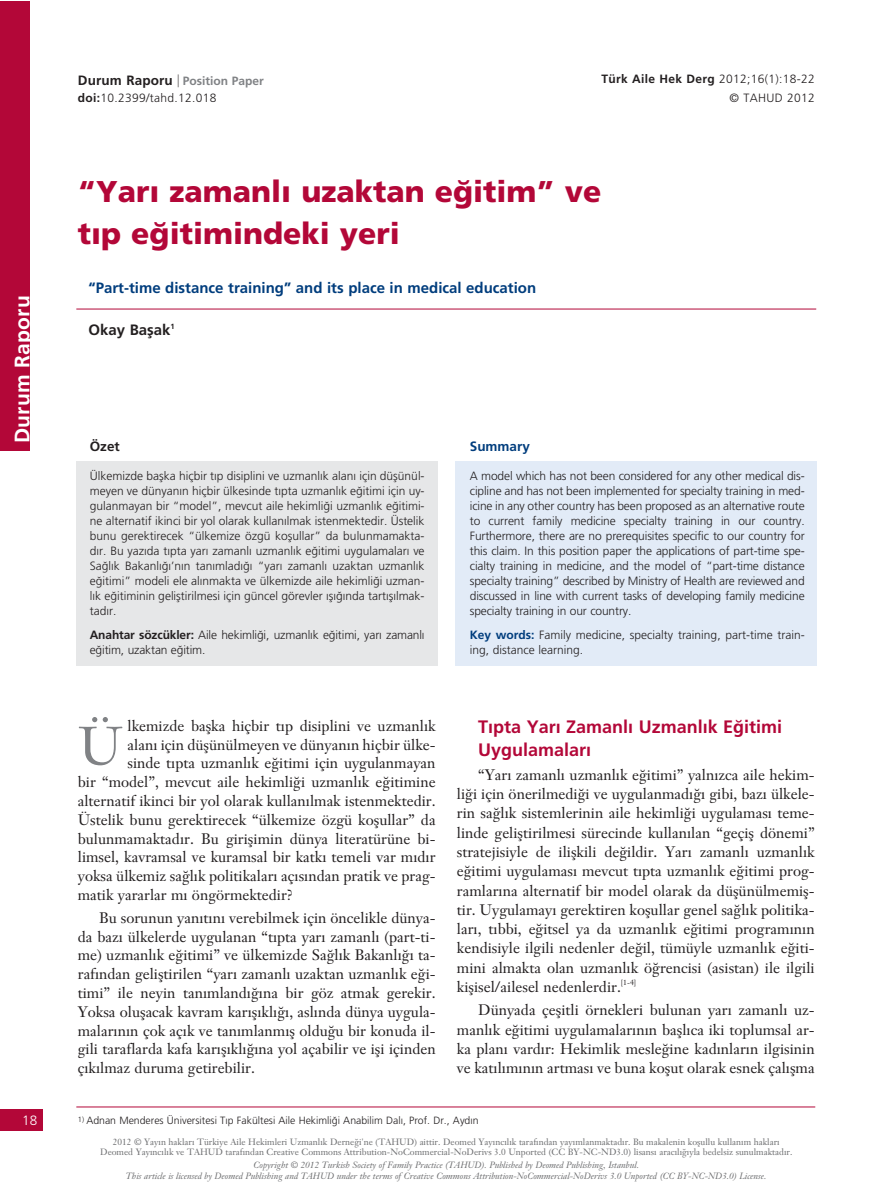
<style>
.page{position:relative;width:893px;height:1191px;background:#fff}
.page>*{position:absolute;margin:0;border:0;box-sizing:border-box;transform-origin:0 0}
.t1{font:53.25px "Janson Text";color:#808285}
.t2{font:900 30px/42.3px "Frutiger";color:#b30738}
.t3{font:700 21px "Frutiger";letter-spacing:.01em;color:#fff}
.t4{font:700 18px/23.5px "Frutiger";color:#b30738}
.t5{font:15px/19.2px "Janson Text";color:#231f20;text-align:justify}
.t6{font:700 15px "Frutiger";color:#003d7d}
.t7{font:700 15px "Frutiger";color:#231f20}
.t8{font:700 13.5px "Frutiger";color:#003d7d}
.t9{font:700 13.5px "Frutiger";color:#231f20}
.t10{font:300 13.5px "Frutiger";color:#fff}
.t11{font:300 12px/15px "Frutiger";color:#231f20;text-align:justify}
.t12{font:300 12px/16.6px "Frutiger";letter-spacing:.03em;color:#231f20}
.t13{font:300 10.5px "Frutiger";color:#231f20}
.t14{font:9px/10.5px "Janson Text";color:#6d6e70;text-align:center}
.t15{font:italic 9px/10.5px "Janson Text";color:#6d6e70;text-align:center}
.t16{font:7.5px "Janson Text";color:#231f20}
.s1{font-weight:700;font-size:13.5px}
.s2{font-weight:700;color:#808285}
.s3{font-weight:700}
.s4{font-weight:700;color:#003d7d}
</style>
<div class="page">
<div style="left:0;top:1109px;width:42px;height:22px;background:#b30738"></div>
<div style="left:0;top:1px;width:30px;height:450px;background:#b30738"></div>
<hr style="left:76px;top:309px;width:740px;height:1px;background:#b30738">
<div style="left:455px;top:461px;width:361px;height:205px;background:#e2ebf7"></div>
<div style="left:76px;top:461px;width:362px;height:205px;background:#e6e7e8"></div>
<hr style="left:76px;top:1106px;width:739px;height:1px;background:#b30738">
<h3 class="t3" style="left:14px;top:443px;width:149px;rotate:-90deg">Durum Raporu</h3>
<p class="t12" style="left:78px;top:74px;width:188px"><span class="s1">Durum Raporu</span> <span class="s2">Position Paper </span><span class="s3">doi:</span>10.2399/tahd.12.018</p>
<p class="t12" style="left:601px;top:70px;width:215px;line-height:19px;text-align:right"><span class="s3">Türk Aile Hek Derg</span> 2012;16(1):18-22 © TAHUD 2012</p>
<h2 class="t2" style="left:78px;top:172px;width:525px">“Yar› zamanl› uzaktan e¤itim” ve t›p e¤itimindeki yeri</h2>
<p class="t6" style="left:88px;top:281px;width:449px">“Part-time distance training” and its place in medical education</p>
<p class="t7" style="left:88px;top:323px;width:88px">Okay Baflak<sup>1</sup></p>
<p class="t9" style="left:90px;top:441px;width:32px">Özet</p>
<p class="t11" style="left:90px;top:469px;width:336px">Ülkemizde baflka hiçbir t›p disiplini ve uzmanl›k alan› için düflünül&shy;meyen ve dünyan›n hiçbir ülkesinde t›pta uzmanl›k e¤itimi için uy&shy;gulanmayan bir “model”, mevcut aile hekimli¤i uzmanl›k e¤itimi&shy;ne alternatif ikinci bir yol olarak kullan›lmak istenmektedir. Üstelik bunu gerektirecek “ülkemize özgü koflullar” da bulunmamakta&shy;d›r. Bu yaz›da t›pta yar› zamanl› uzmanl›k e¤itimi uygulamalar› ve Sa¤l›k Bakanl›¤›’n›n tan›mlad›¤› “yar› zamanl› uzaktan uzmanl›k e¤itimi” modeli ele al›nmakta ve ülkemizde aile hekimli¤i uzman&shy;l›k e¤itiminin gelifltirilmesi için güncel görevler ›fl›¤›nda tart›fl›lmak&shy;tad›r.</p>
<p class="t11" style="left:90px;top:628px;width:336px"><span class="s3">Anahtar sözcükler:</span> Aile hekimli¤i, uzmanl›k e¤itimi, yar› zamanl› e¤itim, uzaktan e¤itim.</p>
<p class="t8" style="left:470px;top:441px;width:62px">Summary</p>
<p class="t11" style="left:470px;top:469px;width:336px">A model which has not been considered for any other medical dis&shy;cipline and has not been implemented for specialty training in med&shy;icine in any other country has been proposed as an alternative route to current family medicine specialty training in our country.<br>Furthermore, there are no prerequisites specific to our country for this claim. In this position paper the applications of part-time spe&shy;cialty training in medicine, and the model of “part-time distance specialty training” described by Ministry of Health are reviewed and discussed in line with current tasks of developing family medicine specialty training in our country.</p>
<p class="t11" style="left:470px;top:628px;width:336px"><span class="s4">Key words:</span> Family medicine, specialty training, part-time train&shy;ing, distance learning.</p>
<h1 class="t1" style="left:78px;top:724px;width:46px">Ü</h1>
<p class="t5" style="left:128px;top:717px;width:310px">lkemizde baflka hiçbir t›p disiplini ve uzmanl›k</p>
<p class="t5" style="left:128px;top:736px;width:310px">alan› için düflünülmeyen ve dünyan›n hiçbir ülke-</p>
<p class="t5" style="left:128px;top:755px;width:310px">sinde t›pta uzmanl›k e¤itimi için uygulanmayan</p>
<p class="t5" style="left:78px;top:774px;width:359px">bir “model”, mevcut aile hekimli¤i uzmanl›k e¤itimine</p>
<p class="t5" style="left:78px;top:792px;width:359px">alternatif ikinci bir yol olarak kullan›lmak istenmektedir.</p>
<p class="t5" style="left:78px;top:811px;width:359px">Üstelik bunu gerektirecek “ülkemize özgü koflullar” da</p>
<p class="t5" style="left:78px;top:830px;width:359px">bulunmamaktad›r. Bu giriflimin dünya literatürüne bi-</p>
<p class="t5" style="left:78px;top:849px;width:359px">limsel, kavramsal ve kuramsal bir katk› temeli var m›d›r</p>
<p class="t5" style="left:78px;top:868px;width:359px">yoksa ülkemiz sa¤l›k politikalar› aç›s›ndan pratik ve prag-</p>
<p class="t5" style="left:78px;top:886px;width:217px">matik yararlar m› öngörmektedir?</p>
<p class="t5" style="left:78px;top:910px;width:359px;line-height:18.8px;text-indent:21px">Bu sorunun yan›t›n› verebilmek için öncelikle dünya&shy;da baz› ülkelerde uygulanan “t›pta yar› zamanl› (part-ti&shy;me) uzmanl›k e¤itimi” ve ülkemizde Sa¤l›k Bakanl›¤› ta&shy;raf›ndan gelifltirilen “yar› zamanl› uzaktan uzmanl›k e¤i&shy;timi” ile neyin tan›mland›¤›na bir göz atmak gerekir.<br>Yoksa oluflacak kavram kar›fl›kl›¤›, asl›nda dünya uygula&shy;malar›n›n çok aç›k ve tan›mlanm›fl oldu¤u bir konuda il&shy;gili taraflarda kafa kar›fl›kl›¤›na yol açabilir ve ifli içinden ç›k›lmaz duruma getirebilir.</p>
<p class="t4" style="left:478px;top:716px;width:306px">T›pta Yar› Zamanl› Uzmanl›k E¤itimi<br>Uygulamalar›</p>
<p class="t5" style="left:457px;top:766px;width:359px;text-indent:21px">“Yar› zamanl› uzmanl›k e¤itimi” yaln›zca aile hekim&shy;li¤i için önerilmedi¤i ve uygulanmad›¤› gibi, baz› ülkele&shy;rin sa¤l›k sistemlerinin aile hekimli¤i uygulamas› teme&shy;linde gelifltirilmesi sürecinde kullan›lan “geçifl dönemi” stratejisiyle de iliflkili de¤ildir. Yar› zamanl› uzmanl›k e¤itimi uygulamas› mevcut t›pta uzmanl›k e¤itimi prog&shy;ramlar›na alternatif bir model olarak da düflünülmemifl&shy;tir. Uygulamay› gerektiren koflullar genel sa¤l›k politika&shy;lar›, t›bbi, e¤itsel ya da uzmanl›k e¤itimi program›n›n kendisiyle ilgili nedenler de¤il, tümüyle uzmanl›k e¤iti&shy;mini almakta olan uzmanl›k ö¤rencisi (asistan) ile ilgili kiflisel/ailesel nedenlerdir.</p>
<p class="t16" style="left:621px;top:978px;width:17px">[1-4]</p>
<p class="t5" style="left:457px;top:1002px;width:359px;text-indent:21px">Dünyada çeflitli örnekleri bulunan yar› zamanl› uz&shy;manl›k e¤itimi uygulamalar›n›n bafll›ca iki toplumsal ar&shy;ka plan› vard›r: Hekimlik mesle¤ine kad›nlar›n ilgisinin ve kat›l›m›n›n artmas› ve buna koflut olarak esnek çal›flma</p>
<p class="t10" style="left:22px;top:1115px;width:17px">18</p>
<p class="t13" style="left:78px;top:1116px;width:402px"><sup>1)</sup> Adnan Menderes Üniversitesi T›p Fakültesi Aile Hekimli¤i Anabilim Dal›, Prof. Dr., Ayd›n</p>
<p class="t14" style="left:100px;top:1137px;width:694px">2012 © Yay›n haklar› Türkiye Aile Hekimleri Uzmanl›k Derne¤i'ne (TAHUD) aittir. Deomed Yay›nc›l›k taraf›ndan yay›mlanmaktad›r. Bu makalenin koflullu kullan›m haklar›<br>Deomed Yay›nc›l›k ve TAHUD taraf›ndan Creative Commons Attribution-NoCommercial-NoDerivs 3.0 Unported (CC BY-NC-ND3.0) lisans› arac›l›¤›yla bedelsiz sunulmaktad›r.</p>
<p class="t15" style="left:126px;top:1160px;width:642px">Copyright © 2012 Turkish Society of Family Practice (TAHUD). Published by Deomed Publishing, Istanbul.<br>This article is licensed by Deomed Publishing and TAHUD under the terms of Creative Commons Attribution-NoCommercial-NoDerivs 3.0 Unported (CC BY-NC-ND3.0) License.</p>
</div>
